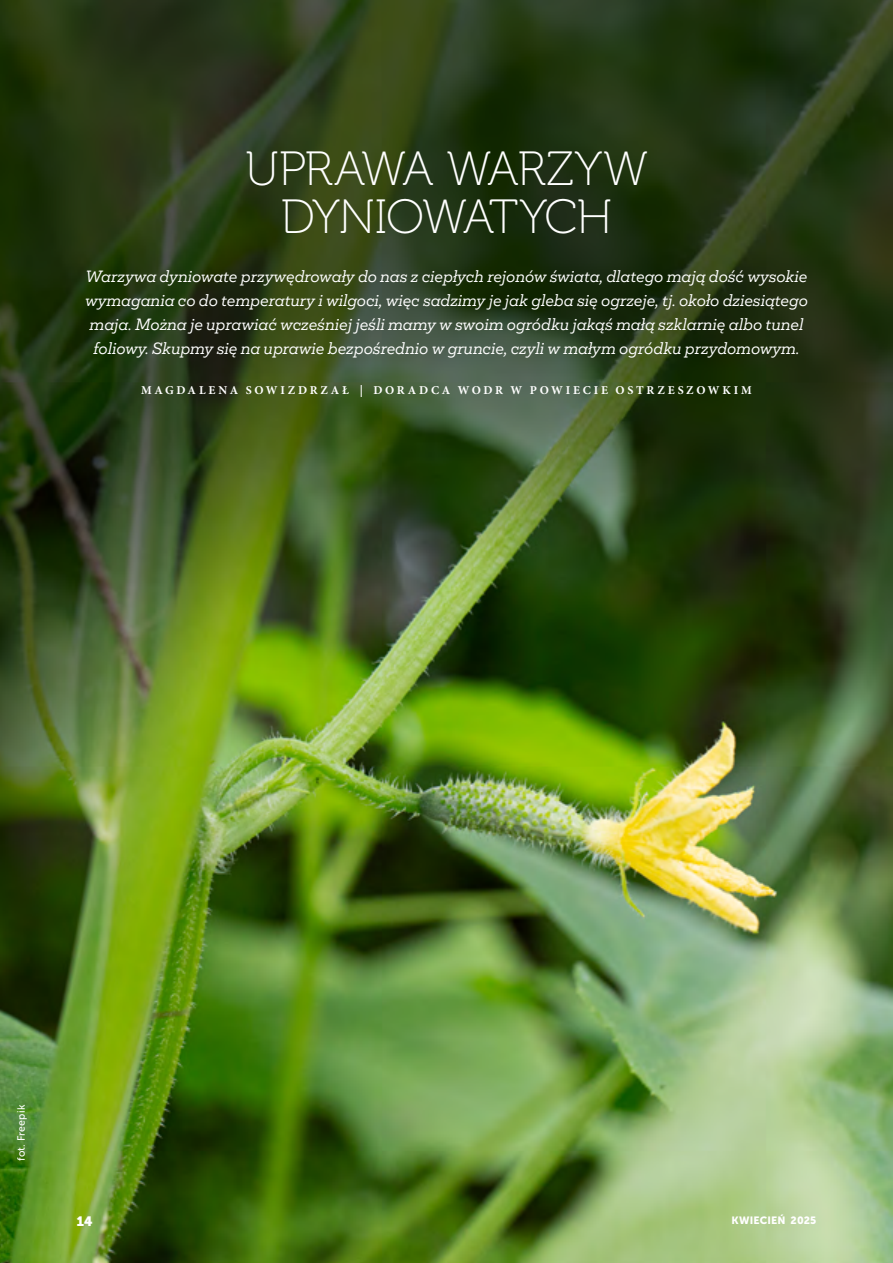
<style>
.page{position:relative;width:893px;height:1263px;background:#fff}
.page>*{position:absolute;margin:0;border:0;box-sizing:border-box;transform-origin:0 0}
.t1{font:48px/48px "Museo 100";letter-spacing:-.025em;color:#fff;text-align:center}
.t2{font:italic 15px/24px "Mokoko";color:#fff;text-align:center}
.t3{font:13.5px "Museo 900";color:#fff}
.t4{font:700 12px "Minion Pro";letter-spacing:.23em;color:#fff}
.t5{font:10.5px "Museo Sans 900";letter-spacing:.015em;color:#fff}
.t6{font:10.5px "Museo Sans 500";letter-spacing:.015em;color:#fff}
</style>
<div class="page">
<img style="left:0;top:0;width:893px;height:1263px">
<h1 class="t1" style="left:245px;top:146px;width:404px">UPRAWA WARZYW<br>DYNIOWATYCH</h1>
<p class="t2" style="left:85px;top:265px;width:724px">Warzywa dyniowate przywędrowały do nas z ciepłych rejonów świata, dlatego mają dość wysokie wymagania co do temperatury i wilgoci, więc sadzimy je jak gleba się ogrzeje, tj. około dziesiątego maja. Można je uprawiać wcześniej jeśli mamy w swoim ogródku jakąś małą szklarnię albo tunel foliowy. Skupmy się na uprawie bezpośrednio w gruncie, czyli w małym ogródku przydomowym.</p>
<p class="t4" style="left:141px;top:382px;width:612px">MAGDALENA SOWIZDRZAŁ | DORADCA WODR W POWIECIE OSTRZESZOWKIM</p>
<p class="t6" style="left:16px;top:1161px;width:58px;rotate:-90deg">fot. Freepik</p>
<p class="t3" style="left:77px;top:1214px;width:17px">14</p>
<p class="t5" style="left:732px;top:1214px;width:86px">KWIECIEŃ 2025</p>
</div>
